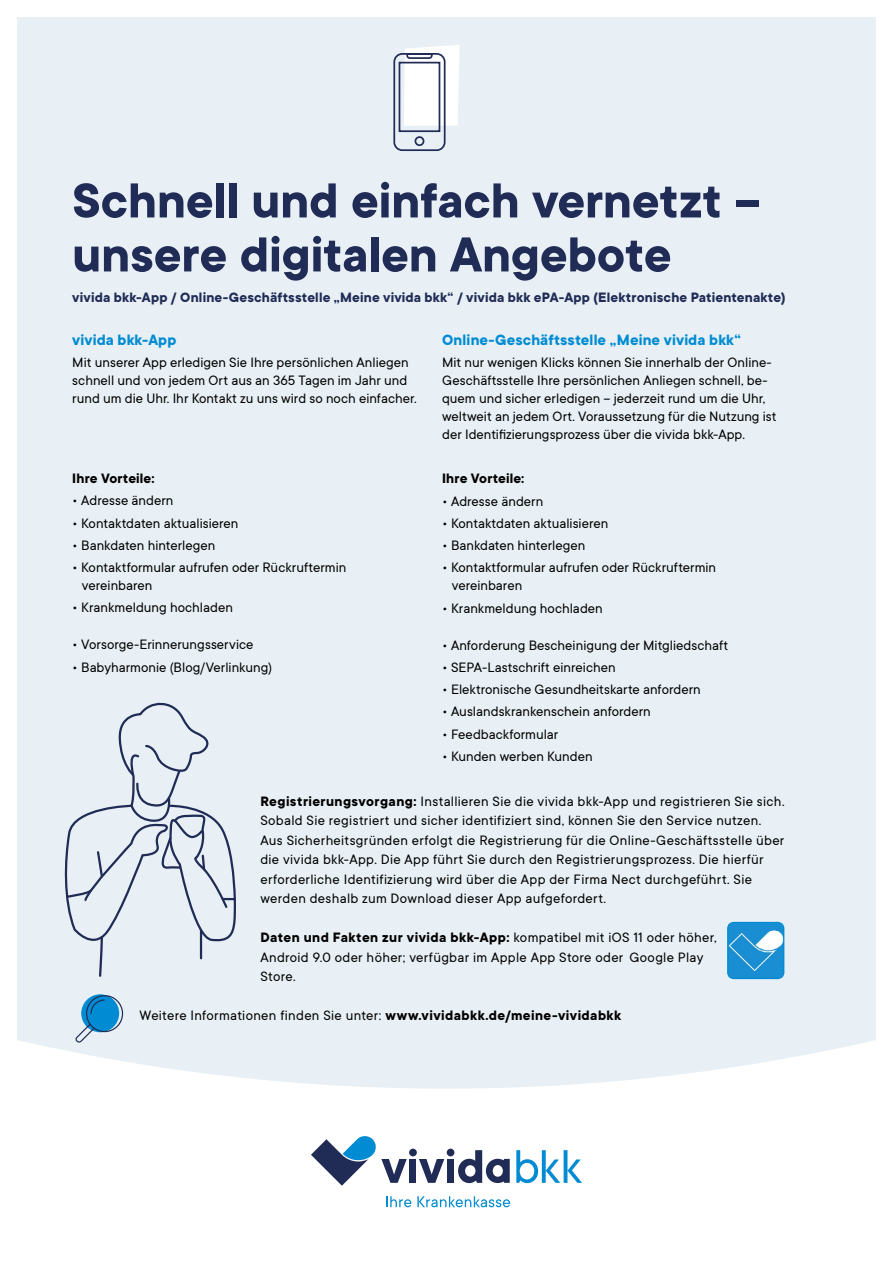
<style>
.page{position:relative;width:893px;height:1263px;background:#fff}
.page>*{position:absolute;margin:0;border:0;box-sizing:border-box;transform-origin:0 0}
.t1{font:700 54px/54px "TT Commons";color:#202b56}
.t2{font:700 16.5px "TT Commons";letter-spacing:.01em;color:#008bd2}
.t3{font:15px/18px "TT Commons";letter-spacing:.005em;color:#000}
.t4{font:15px/19.5px "TT Commons";letter-spacing:.025em;color:#000}
.t5{font:700 15px "TT Commons";letter-spacing:.01em;color:#202b56}
.t6{font:700 15px "TT Commons";letter-spacing:.01em;color:#000}
.s1{font-weight:700}
</style>
<div class="page">
<div style="left:17px;top:17px;width:859px;height:1072px;background:#e8f0f5"></div>
<svg style="left:516px;top:1150px;width:66px;height:33px"></svg>
<svg style="left:311px;top:1136px;width:96px;height:50px"></svg>
<div style="left:409px;top:1159px;width:7px;height:24px;background:#202b56"></div>
<svg style="left:419px;top:1159px;width:25px;height:24px"></svg>
<div style="left:447px;top:1159px;width:7px;height:24px;background:#202b56"></div>
<svg style="left:458px;top:1150px;width:52px;height:33px"></svg>
<div style="left:409px;top:1148px;width:8px;height:8px;background:#202b56;border-radius:50%"></div>
<div style="left:447px;top:1148px;width:7px;height:8px;background:#202b56;border-radius:50%"></div>
<svg style="left:386px;top:1196px;width:25px;height:11px"></svg>
<svg style="left:417px;top:1196px;width:93px;height:11px"></svg>
<svg style="left:62px;top:697px;width:173px;height:281px;background:#d9e1e9"></svg>
<svg style="left:74px;top:994px;width:50px;height:51px;background:#7ab6d9"></svg>
<svg style="left:727px;top:922px;width:57px;height:57px"></svg>
<img style="left:728px;top:923px;width:55px;height:55px">
<svg style="left:393px;top:45px;width:67px;height:107px"></svg>
<h1 class="t1" style="left:72px;top:172px;width:690px">Schnell und einfach vernetzt – unsere digitalen Angebote</h1>
<p class="t5" style="left:72px;top:287px;width:715px">vivida bkk-App / Online-Geschäftsstelle „Meine vivida bkk“ / vivida bkk ePA-App (Elektronische Patientenakte)</p>
<p class="t2" style="left:72px;top:329px;width:106px">vivida bkk-App</p>
<p class="t3" style="left:72px;top:353px;width:346px">Mit unserer App erledigen Sie Ihre persönlichen Anliegen schnell und von jedem Ort aus an 365 Tagen im Jahr und rund um die Uhr. Ihr Kontakt zu uns wird so noch einfacher.</p>
<p class="t2" style="left:442px;top:329px;width:300px">Online-Geschäftsstelle „Meine vivida bkk“</p>
<p class="t3" style="left:442px;top:353px;width:336px">Mit nur wenigen Klicks können Sie innerhalb der Online-Geschäftsstelle Ihre persönlichen Anliegen schnell, be&shy;quem und sicher erledigen – jederzeit rund um die Uhr, weltweit an jedem Ort. Voraussetzung für die Nutzung ist der Identifizierungsprozess über die vivida bkk-App.</p>
<p class="t6" style="left:442px;top:469px;width:84px">Ihre Vorteile:</p>
<p class="t3" style="left:442px;top:492px;width:103px">• Adresse ändern</p>
<p class="t3" style="left:442px;top:514px;width:168px">• Kontaktdaten aktualisieren</p>
<p class="t3" style="left:442px;top:536px;width:145px">• Bankdaten hinterlegen</p>
<p class="t3" style="left:452px;top:558px;width:266px;text-indent:-10px">• Kontaktformular aufrufen oder Rückruftermin vereinbaren</p>
<p class="t3" style="left:442px;top:598px;width:162px">• Krankmeldung hochladen</p>
<p class="t3" style="left:442px;top:635px;width:288px">• Anforderung Bescheinigung der Mitgliedschaft</p>
<p class="t3" style="left:442px;top:658px;width:175px">• SEPA-Lastschrift einreichen</p>
<p class="t3" style="left:442px;top:680px;width:260px">• Elektronische Gesundheitskarte anfordern</p>
<p class="t3" style="left:442px;top:702px;width:210px">• Auslandskrankenschein anfordern</p>
<p class="t3" style="left:442px;top:724px;width:118px">• Feedbackformular</p>
<p class="t3" style="left:442px;top:747px;width:152px">• Kunden werben Kunden</p>
<p class="t3" style="left:260px;top:791px;width:526px;line-height:19.5px"><span class="s1">Registrierungsvorgang:</span> Installieren Sie die vivida bkk-App und registrieren Sie sich.<br>Sobald Sie registriert und sicher identifiziert sind, können Sie den Service nutzen.<br>Aus Sicherheitsgründen erfolgt die Registrierung für die Online-Geschäftsstelle über die vivida bkk-App. Die App führt Sie durch den Registrierungsprozess. Die hierfür erforderliche Identifizierung wird über die App der Firma Nect durchgeführt. Sie werden deshalb zum Download dieser App aufgefordert.</p>
<p class="t4" style="left:260px;top:927px;width:458px"><span class="s1">Daten und Fakten zur vivida bkk-App:</span> kompatibel mit iOS 11 oder höher,<br>Android 9.0 oder höher; verfügbar im Apple App Store oder Google Play<br>Store.</p>
<p class="t3" style="left:140px;top:1006px;width:483px">Weitere Informationen finden Sie unter: <span class="s1">www.vividabkk.de/meine-vividabkk</span></p>
<p class="t6" style="left:72px;top:469px;width:84px">Ihre Vorteile:</p>
<p class="t3" style="left:72px;top:491px;width:103px">• Adresse ändern</p>
<p class="t3" style="left:72px;top:513px;width:168px">• Kontaktdaten aktualisieren</p>
<p class="t3" style="left:72px;top:536px;width:145px">• Bankdaten hinterlegen</p>
<p class="t3" style="left:82px;top:558px;width:266px;text-indent:-10px">• Kontaktformular aufrufen oder Rückruftermin vereinbaren</p>
<p class="t3" style="left:72px;top:598px;width:162px">• Krankmeldung hochladen</p>
<p class="t3" style="left:72px;top:635px;width:183px">• Vorsorge-Erinnerungsservice</p>
<p class="t3" style="left:72px;top:657px;width:201px">• Babyharmonie (Blog/Verlinkung)</p>
</div>
